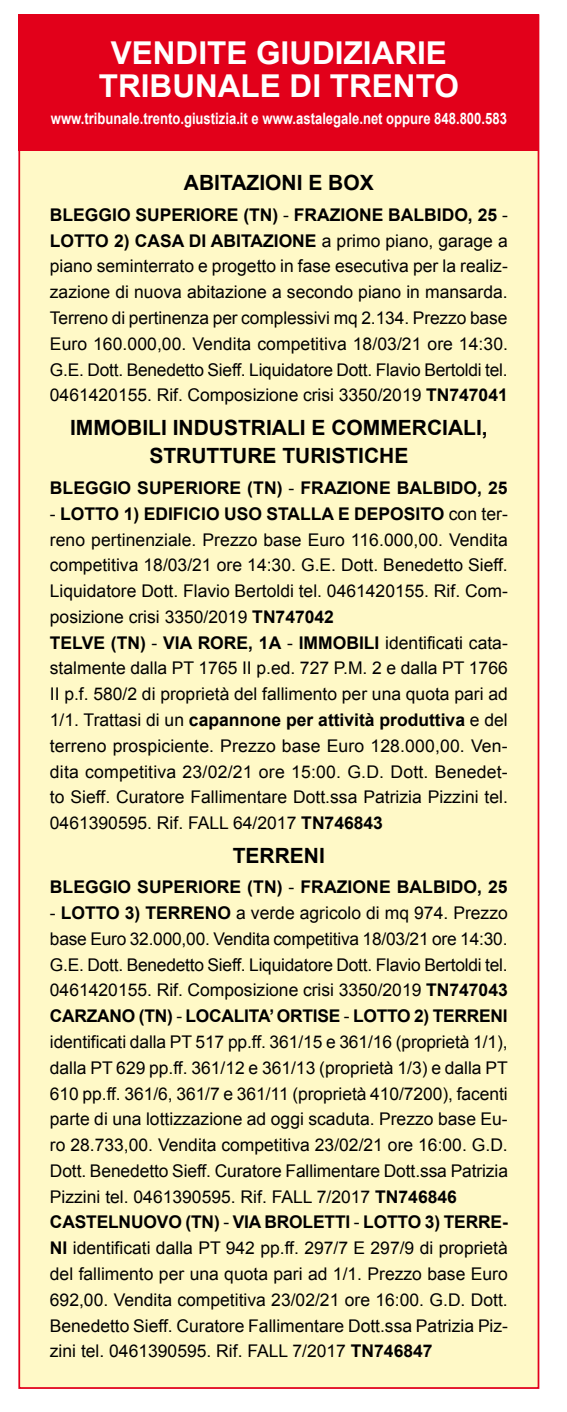
<style>
.page{position:relative;width:567px;height:1412px;background:#fff}
.page>*{position:absolute;margin:0;border:0;box-sizing:border-box;transform-origin:0 0}
.t1{font:700 31.5px/33.1px "Arial";color:#fff}
.t2{font:700 21px/28.3px "Arial";color:#000}
.t3{font:17.5px/25.7px "Arial";color:#000;text-align:justify}
.t4{font:700 17.5px "Arial";color:#000}
.t5{font:700 15.75px "Arial";color:#fff;scale:.83 1}
.s1{font-weight:400}
.s2{font-weight:700}
</style>
<div class="page">
<div style="left:19px;top:15px;width:519px;height:1373px;background:#fff9c7"></div>
<div style="left:18px;top:14px;width:521px;height:137px;background:#e2001a"></div>
<h1 class="t1" style="left:99px;top:38px;width:333px;text-indent:157px">GIUDIZIARIE<br>TRIBUNALE DI TRENTO</h1>
<p class="t5" style="left:51px;top:108px;width:551px">www.tribunale.trento.giustizia.it e www.astalegale.net oppure 848.800.583</p>
<h1 class="t1" style="left:111px;top:38px;width:104px">VEN DITE</h1>
<p class="t2" style="left:184px;top:169px;width:191px">Abitazioni e box</p>
<p class="t4" style="left:50px;top:203px;width:292px">BLEGGIO SUPERIORE (TN) <span class="s1">-</span> FRAZIONE</p>
<p class="t4" style="left:388px;top:203px;width:121px">BALBI DO, 25 <span class="s1">-</span></p>
<p class="t4" style="left:50px;top:229px;width:24px">LOTTO</p>
<p class="t4" style="left:114px;top:229px;width:161px">2) CASA DI ABITAZIONE</p>
<p class="t3" style="left:50px;top:228px;width:460px;text-indent:272px">a primo piano, garage a piano seminterrato e progetto in fase esecutiva per la realiz&shy;zazione di nuova abitazione a secondo piano in mansarda.<br>Terreno di pertinenza per complessivi mq 2.134. Prezzo base Euro 160.000,00. Vendita competitiva 18/03/21 ore 14:30.<br>G.E. Dott. Benedetto Sieff. Liquidatore Dott. Flavio Bertoldi tel.<br>0461420155. Rif. Composizione crisi 3350/2019 <span class="s2">TN 747041</span></p>
<p class="t2" style="left:70px;top:414px;width:139px">Immobili indus</p>
<p class="t2" style="left:149px;top:414px;width:340px;text-indent:89px">triali e commerciali, strutture turistic he</p>
<p class="t4" style="left:50px;top:476px;width:299px">BLEGGIO SUPERIORE (TN) <span class="s1">-</span> FRAZIONE</p>
<p class="t4" style="left:397px;top:476px;width:112px">BALBI DO, 25</p>
<p class="t4" style="left:50px;top:502px;width:34px"><span class="s1">-</span> LOTTO</p>
<p class="t4" style="left:124px;top:502px;width:302px">1) EDIFICIO USO STALLA E DEPOSITO</p>
<p class="t3" style="left:50px;top:501px;width:459px;text-align:left;text-indent:399px">con ter&shy;reno pertinenziale. Prezzo base Euro 116.000,00. Vendita competitiva 18/03/21 ore 14:30. G.E. Dott. Benedetto Sieff.<br>Liquidatore Dott. Flavio Bertoldi tel. 0461420155. Rif. Com&shy;posizione crisi 3350/2019 <span class="s2">TN 747042<br>TE LVE (TN )</span> - <span class="s2">VIA RORE, 1A</span> - <span class="s2">IMMOBI</span></p>
<p class="t3" style="left:50px;top:630px;width:460px;text-indent:314px"><span class="s2">LI</span> identificati cata&shy;stalmente dalla PT 1765 II p.ed. 727 P.M. 2 e dalla PT 1766<br>II p.f. 580/2 di proprietà del fallimento per una quota pari ad 1/1. Trattasi di un <span class="s2">capannone per attività produttiva</span> e del terreno prospiciente. Prezzo base Euro 128.000,00. Ven&shy;dita competitiva 23/02/21 ore 15:00. G.D. Dott. Benedet&shy;to Sieff. Curatore Fallimentare Dott.ssa Patrizia Pizzini tel.<br>0461390595. Rif. FALL 64/2017 <span class="s2">TN 746843</span></p>
<p class="t2" style="left:233px;top:841px;width:94px">Terreni</p>
<p class="t4" style="left:50px;top:875px;width:299px">BLEGGIO SUPERIORE (TN) <span class="s1">-</span> FRAZIONE</p>
<p class="t4" style="left:397px;top:875px;width:112px">BALBI DO, 25</p>
<p class="t4" style="left:50px;top:901px;width:35px"><span class="s1">-</span> LOTTO</p>
<p class="t4" style="left:125px;top:901px;width:82px">3) TE RRENO</p>
<p class="t3" style="left:50px;top:900px;width:459px;text-indent:186px">a verde agricolo di mq 974. Prezzo base Euro 32.000,00. Vendita competitiva 18/03/21 ore 14:30.<br>G.E. Dott. Benedetto Sieff. Liquidatore Dott. Flavio Bertoldi tel.<br>0461420155. Rif. Composizione crisi 3350/2019 <span class="s2">TN 747043<br>CARZANO (TN )</span> - <span class="s2">LOCALITA’ ORTISE</span> - <span class="s2">LOTTO</span></p>
<p class="t4" style="left:414px;top:1004px;width:75px">2) TE RRENI</p>
<p class="t3" style="left:50px;top:1029px;width:460px;text-align:left">identificati dalla PT 517 pp.ff. 361/15 e 361/16 (proprietà 1/1), dalla PT 629 pp.ff. 361/12 e 361/13 (proprietà 1/3) e dalla PT 610 pp.ff. 361/6, 361/7 e 361/11 (proprietà 410/7200), facenti parte di una lottizzazione ad oggi scaduta. Prezzo base Eu&shy;ro 28.733,00. Vendita competitiva 23/02/21 ore 16:00. G.D.<br>Dott. Benedetto Sieff. Curatore Fallimentare Dott.ssa Patrizia Pizzini tel. 0461390595. Rif. FALL 7/2017 <span class="s2">TN 746846<br>CASTE LNUOVO (TN )</span> - <span class="s2">VIA BROLETTI</span></p>
<p class="t3" style="left:50px;top:1209px;width:459px;text-indent:375px"><span class="s2">3) TE RRE-NI</span> identificati dalla PT 942 pp.ff. 297/7 E 297/9 di proprietà del fallimento per una quota pari ad 1/1. Prezzo base Euro 692,00. Vendita competitiva 23/02/21 ore 16:00. G.D. Dott.<br>Benedetto Sieff. Curatore Fallimentare Dott.ssa Patrizia Piz&shy;zini tel. 0461390595. Rif. FALL 7/2017 <span class="s2">TN 746847</span></p>
<p class="t4" style="left:354px;top:1210px;width:33px"><span class="s1">-</span> LOTTO</p>
</div>
